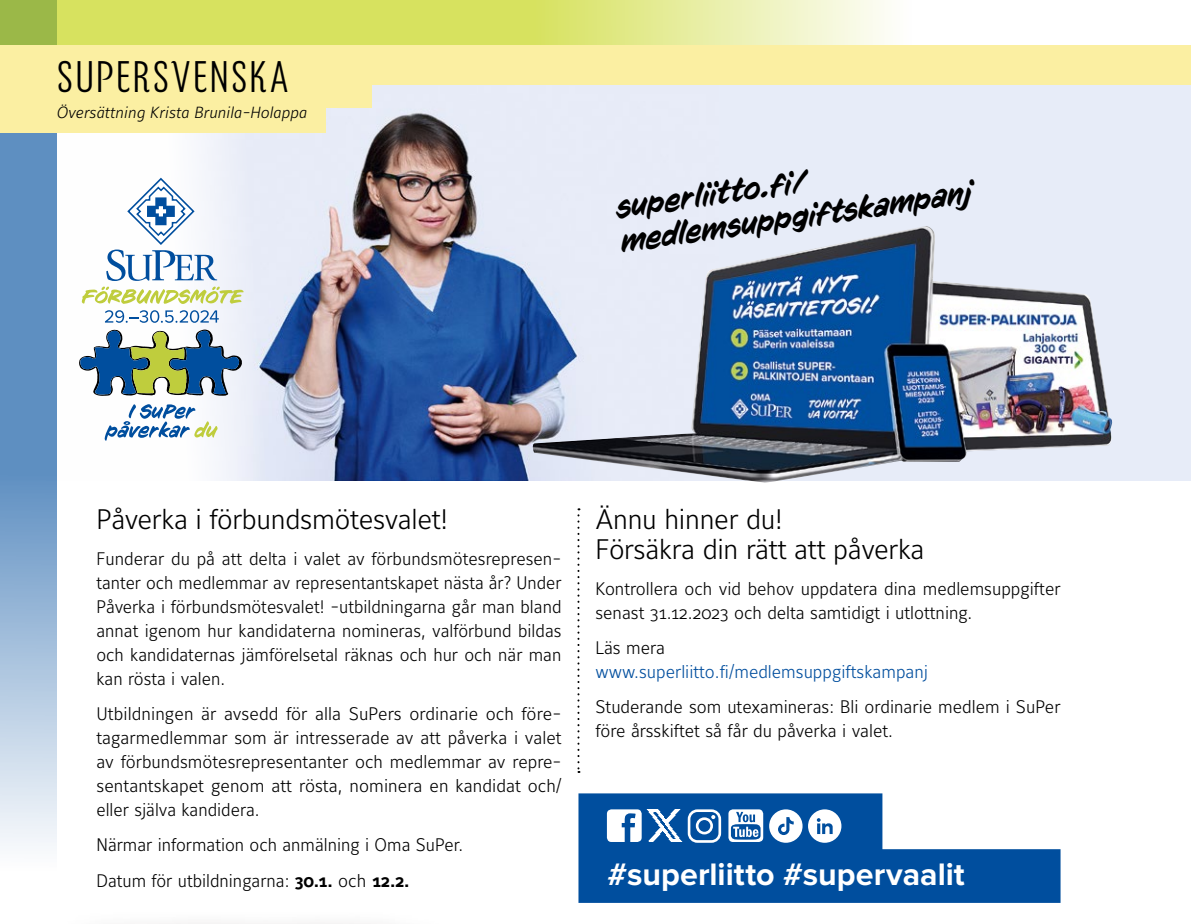
<style>
.page{position:relative;width:1191px;height:924px;background:#fff}
.page>*{position:absolute;margin:0;border:0;box-sizing:border-box;transform-origin:0 0}
.t1{font:300 44px "Kurry Pro";letter-spacing:.02em;color:#000}
.t2{font:700 32.2px "Proxima Nova";color:#fff}
.t3{font:italic 30px/34px "CC Sign Language";color:#000}
.t4{font:300 28px/30px "Maurea";letter-spacing:-.01em;color:#000}
.t5{font:300 18px/24px "Maurea";color:#000}
.t6{font:300 18px "Maurea";color:#004e9e}
.t7{font:italic 300 16px "Maurea";letter-spacing:.01em;color:#000}
.s1{font-weight:700}
</style>
<div class="page">
<div style="left:0;top:78px;width:1191px;height:402px;background:#e7ecf8"></div>
<img style="left:115px;top:113px;width:416px;height:367px">
<svg style="left:577px;top:508px;width:2px;height:264px"></svg>
<svg style="left:0;top:132px;width:57px;height:714px;background:#85aad0"></svg>
<svg style="left:0;top:0;width:888px;height:45px;background:#dae47b"></svg>
<div style="left:0;top:45px;width:326px;height:87px;background:#fbefa2"></div>
<div style="left:59px;top:45px;width:313px;height:63px;background:#fbefa2"></div>
<div style="left:0;top:45px;width:1191px;height:40px;background:#fbefa2"></div>
<svg style="left:578px;top:793px;width:482px;height:109px;fill:#004e9e"></svg>
<div style="left:687px;top:809px;width:34px;height:33px;border:3px solid #fff;border-radius:8px"></div>
<div style="left:696px;top:817px;width:17px;height:17px;border:3px solid #fff;border-radius:50%"></div>
<svg style="left:711px;top:814px;width:4px;height:5px"></svg>
<svg style="left:728px;top:809px;width:35px;height:32px"></svg>
<svg style="left:607px;top:809px;width:34px;height:32px"></svg>
<svg style="left:769px;top:809px;width:33px;height:33px"></svg>
<svg style="left:808px;top:809px;width:33px;height:33px"></svg>
<img style="left:646px;top:809px;width:37px;height:32px">
<svg style="left:79px;top:329px;width:163px;height:67px;background:#829fa2"></svg>
<svg style="left:104px;top:402px;width:114px;height:39px;background:#c2d4e1"></svg>
<svg style="left:82px;top:176px;width:162px;height:147px"></svg>
<img style="left:531px;top:226px;width:582px;height:256px">
<h1 class="t1" style="left:56px;top:44px;width:235px">SUPERSVENSKA</h1>
<p class="t7" style="left:56px;top:104px;width:252px">Översättning Krista Brunila-Holappa</p>
<h3 class="t3" style="left:614px;top:191px;width:356px;rotate:-8deg">superliitto.fi/ medlemsuppgiftskampanj</h3>
<h3 class="t4" style="left:96px;top:506px;width:353px">Påverka i förbundsmötesvalet!</h3>
<p class="t5" style="left:96px;top:547px;width:466px;text-align:justify">Funderar du på att delta i valet av förbundsmötesrepresen&shy;tanter och medlemmar av representantskapet nästa år? Under Påverka i förbundsmötesvalet! -utbildningarna går man bland annat igenom hur kandidaterna nomineras, valförbund bildas och kandidaternas jämförelsetal räknas och hur och när man kan rösta i valen.</p>
<p class="t5" style="left:96px;top:702px;width:466px;text-align:justify">Utbildningen är avsedd för alla SuPers ordinarie och före&shy;tagarmedlemmar som är intresserade av att påverka i valet av förbundsmötesrepresentanter och medlemmar av repre&shy;sentantskapet genom att rösta, nominera en kandidat och/ eller själva kandidera.</p>
<p class="t5" style="left:96px;top:828px;width:368px;line-height:35.4px">Närmar information och anmälning i Oma SuPer.<br>Datum för utbildningarna: <span class="s1">30.1.</span> och <span class="s1">12.2.</span></p>
<h3 class="t4" style="left:595px;top:506px;width:330px">Ännu hinner du!<br>Försäkra din rätt att påverka</h3>
<p class="t5" style="left:595px;top:577px;width:466px">Kontrollera och vid behov uppdatera dina medlemsuppgifter senast 31.12.2023 och delta samtidigt i utlottning.</p>
<p class="t5" style="left:595px;top:636px;width:71px">Läs mera</p>
<p class="t6" style="left:595px;top:661px;width:334px">www.superliitto.fi/medlemsuppgiftskampanj</p>
<p class="t5" style="left:595px;top:696px;width:466px">Studerande som utexamineras: Bli ordinarie medlem i SuPer före årsskiftet så får du påverka i valet.</p>
<h2 class="t2" style="left:607px;top:855px;width:359px">#superliitto #supervaalit</h2>
</div>
